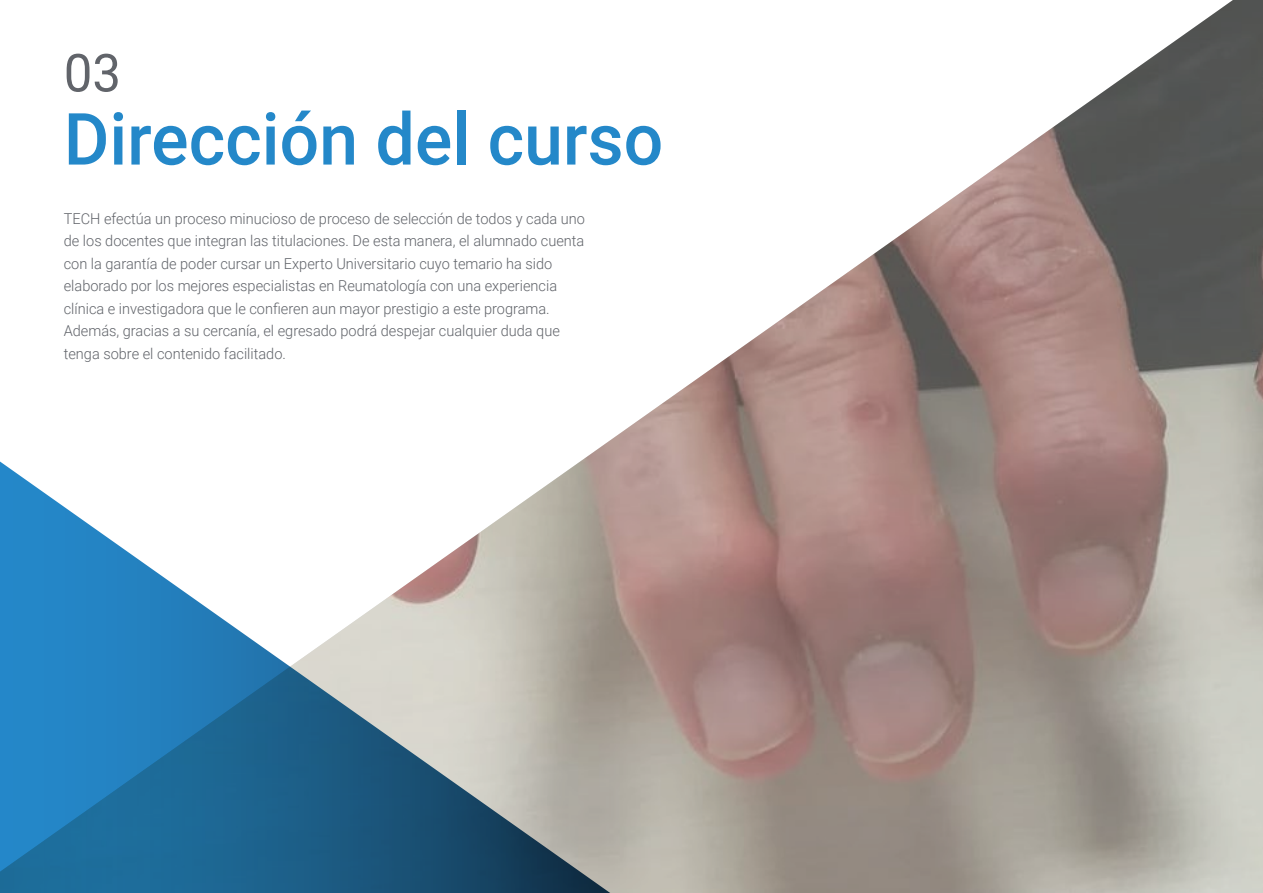
<style>
.page{position:relative;width:1263px;height:893px;background:#fff}
.page>*{position:absolute;margin:0;border:0;box-sizing:border-box;transform-origin:0 0}
.t1{font:500 72px "Roboto";color:#2488c9}
.t2{font:52.5px "Roboto";color:#61646a}
.t3{font:300 15px/22.5px "Roboto";color:#61646a}
</style>
<div class="page">
<img style="left:602px;top:0;width:661px;height:893px">
<svg style="left:0;top:446px;width:640px;height:447px"></svg>
<h2 class="t2" style="left:64px;top:36px;width:59px">03</h2>
<h1 class="t1" style="left:64px;top:89px;width:601px">Dirección del curso</h1>
<p class="t3" style="left:64px;top:207px;width:523px">TECH efectúa un proceso minucioso de proceso de selección de todos y cada uno de los docentes que integran las titulaciones. De esta manera, el alumnado cuenta con la garantía de poder cursar un Experto Universitario cuyo temario ha sido elaborado por los mejores especialistas en Reumatología con una experiencia clínica e investigadora que le confieren aun mayor prestigio a este programa.<br>Además, gracias a su cercanía, el egresado podrá despejar cualquier duda que tenga sobre el contenido facilitado.</p>
</div>
